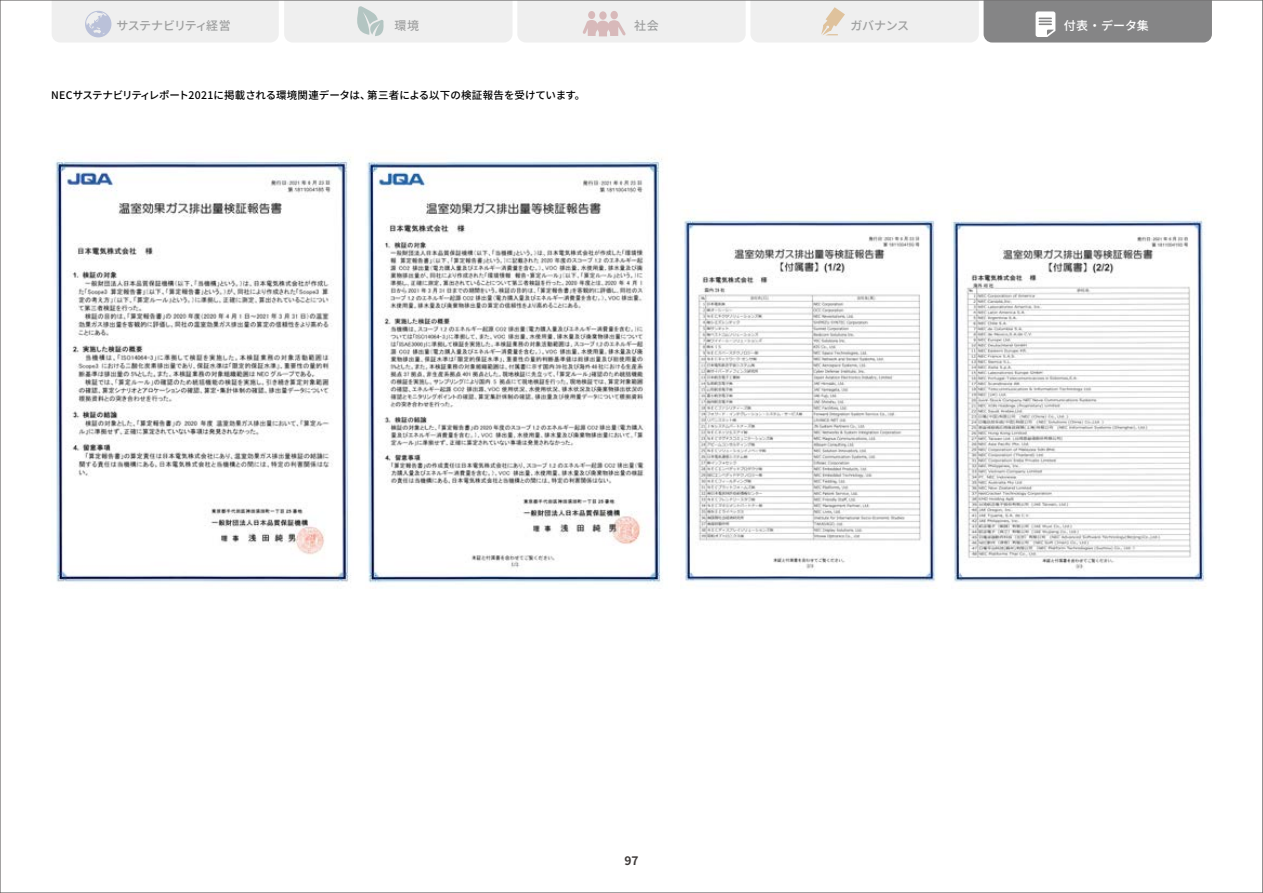
<style>
.page{position:relative;width:1263px;height:893px;background:#fff}
.page>*{position:absolute;margin:0;border:0;box-sizing:border-box;transform-origin:0 0}
.t1{font:500 12px "Noto Sans JP";letter-spacing:-.055em;color:#9fa0a0}
.t2{font:500 12px "Noto Sans JP";letter-spacing:-.025em;color:#9fa0a0}
.t3{font:500 12px "Noto Sans JP";letter-spacing:.005em;color:#fff}
.t4{font:700 12px "Noto Sans JP";color:#3e3a39}
.t5{font:500 10.5px "Noto Sans JP";letter-spacing:-.01em;color:#000}
</style>
<div class="page">
<img style="left:54px;top:157px;width:297px;height:426px">
<img style="left:684px;top:218px;width:253px;height:371px">
<img style="left:366px;top:158px;width:297px;height:426px">
<img style="left:951px;top:218px;width:255px;height:367px">
<svg style="left:52px;top:2px;width:1160px;height:41px"></svg>
<svg style="left:1262px;top:0;width:1px;height:893px"></svg>
<p class="t1" style="left:116px;top:19px;width:116px">サステナビリティ経営</p>
<p class="t2" style="left:395px;top:19px;width:26px">環境</p>
<p class="t2" style="left:634px;top:19px;width:26px">社会</p>
<p class="t2" style="left:850px;top:19px;width:60px">ガバナンス</p>
<p class="t3" style="left:1064px;top:19px;width:87px">付表・データ集</p>
<p class="t5" style="left:51px;top:89px;width:536px">NECサステナビリティレポート2021に掲載される環境関連データは、第三者による以下の検証報告を受けています。</p>
<p class="t4" style="left:624px;top:854px;width:16px">97</p>
</div>
